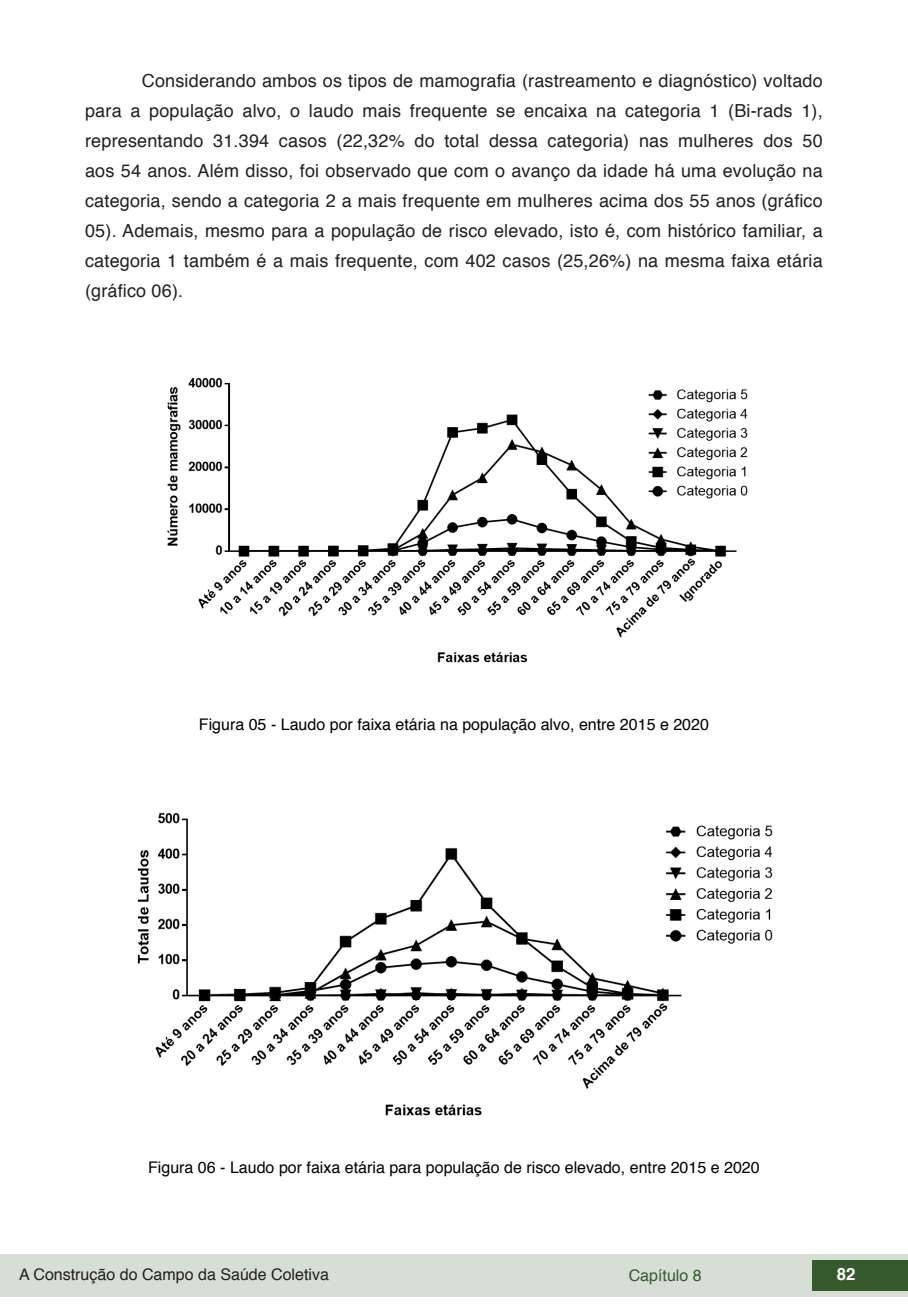
<style>
.page{position:relative;width:908px;height:1304px;background:#fff}
.page>*{position:absolute;margin:0;border:0;box-sizing:border-box;transform-origin:0 0}
.t1{font:18px/30px "Helvetica";letter-spacing:.01em;color:#231f20;text-align:justify}
.t2{font:700 16.8px "Helvetica";color:#fff}
.t3{font:16px "Helvetica";color:#000}
.t4{font:16px "Helvetica";color:#231f20}
.t5{font:16px "Helvetica";color:#36592e}
</style>
<div class="page">
<div style="left:0;top:1254px;width:906px;height:43px;background:#d7ded5"></div>
<div style="left:812px;top:1261px;width:95px;height:30px;background:#36592e"></div>
<img style="left:167px;top:378px;width:581px;height:285px">
<img style="left:137px;top:812px;width:636px;height:304px">
<p class="t1" style="left:85px;top:66px;width:738px;text-indent:57px">Considerando ambos os tipos de mamografia (rastreamento e diagnóstico) voltado para a população alvo, o laudo mais frequente se encaixa na categoria 1 (Bi-rads 1), representando 31.394 casos (22,32% do total dessa categoria) nas mulheres dos 50 aos 54 anos. Além disso, foi observado que com o avanço da idade há uma evolução na categoria, sendo a categoria 2 a mais frequente em mulheres acima dos 55 anos (gráfico 05). Ademais, mesmo para a população de risco elevado, isto é, com histórico familiar, a categoria 1 também é a mais frequente, com 402 casos (25,26%) na mesma faixa etária (gráfico 06).</p>
<p class="t3" style="left:199px;top:712px;width:511px">Figura 05 - Laudo por faixa etária na população alvo, entre 2015 e 2020</p>
<p class="t3" style="left:148px;top:1155px;width:613px">Figura 06 - Laudo por faixa etária para população de risco elevado, entre 2015 e 2020</p>
<p class="t4" style="left:19px;top:1262px;width:311px">A Construção do Campo da Saúde Coletiva</p>
<p class="t5" style="left:628px;top:1263px;width:74px">Capítulo 8</p>
<p class="t2" style="left:836px;top:1261px;width:20px">82</p>
</div>
